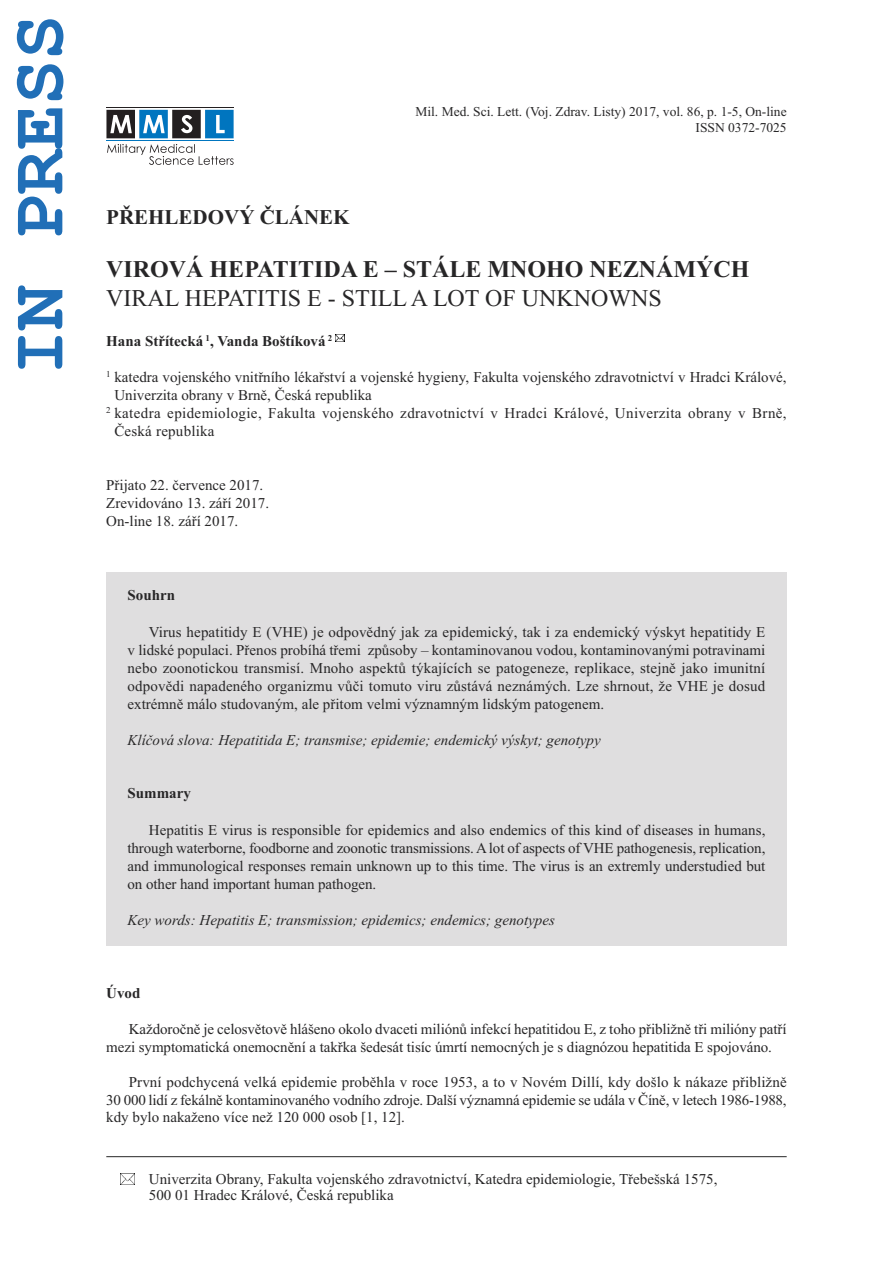
<style>
.page{position:relative;width:893px;height:1263px;background:#fff}
.page>*{position:absolute;margin:0;border:0;box-sizing:border-box;transform-origin:0 0}
.t1{font:700 75px "Courier New";color:#216fb7}
.t2{font:700 24px "Times New Roman";color:#272627}
.t3{font:24px "Times New Roman";color:#272627}
.t4{font:700 21px "Times New Roman";color:#272627}
.t5{font:15px/18px "Times New Roman";color:#272627}
.t6{font:italic 15px "Times New Roman";color:#272627}
.t7{font:15px "Times New Roman";letter-spacing:.025em;color:#272627}
.t8{font:700 15px "Times New Roman";color:#272627}
.t9{font:13.5px/16.2px "Times New Roman";color:#272627;text-align:right}
</style>
<div class="page">
<div style="left:106px;top:572px;width:681px;height:373px;background:#dfdedf"></div>
<svg style="left:336px;top:335px;width:8px;height:6px"></svg>
<svg style="left:106px;top:110px;width:128px;height:28px"></svg>
<hr style="left:106px;top:140px;width:127px;height:1px;background:#0075bf">
<hr style="left:107px;top:107px;width:127px;height:1px;background:#231f20">
<svg style="left:107px;top:144px;width:127px;height:21px"></svg>
<hr style="left:106px;top:1156px;width:681px;height:1px;background:#272627">
<svg style="left:121px;top:1174px;width:13px;height:10px"></svg>
<h1 class="t1" style="left:-7px;top:375px;width:362px;rotate:-90deg">IN PRESS</h1>
<p class="t9" style="left:415px;top:103px;width:373px">Mil. Med. Sci. Lett. (Voj. Zdrav. Listy) 2017, vol. 86, p. 1-5, On-line<br>ISSN 0372-7025</p>
<h3 class="t4" style="left:106px;top:205px;width:245px">PŘEHLEDOVÝ ČLÁNEK</h3>
<h2 class="t2" style="left:106px;top:254px;width:645px">VIROVÁ HEPATITIDA E – STÁLE MNOHO NEZNÁMÝCH</h2>
<h2 class="t3" style="left:106px;top:283px;width:557px">VIRAL HEPATITIS E - STILL A LOT OF UNKNOWNS</h2>
<p class="t8" style="left:106px;top:332px;width:228px">Hana Střítecká <sup>1</sup>, Vanda Boštíková <sup>2</sup></p>
<p class="t5" style="left:106px;top:368px;width:682px"><sup>1</sup> katedra vojenského vnitřního lékařství a vojenské hygieny, Fakulta vojenského zdravotnictví v Hradci Králové,</p>
<p class="t5" style="left:114px;top:386px;width:259px">Univerzita obrany v Brně, Česká republika</p>
<p class="t7" style="left:106px;top:404px;width:682px"><sup>2</sup> katedra epidemiologie, Fakulta vojenského zdravotnictví v Hradci Králové, Univerzita obrany v Brně,</p>
<p class="t5" style="left:114px;top:422px;width:102px">Česká republika</p>
<p class="t5" style="left:106px;top:476px;width:164px">Přijato 22. července 2017.<br>Zrevidováno 13. září 2017.<br>On-line 18. září 2017.</p>
<p class="t8" style="left:128px;top:586px;width:49px">Souhrn</p>
<p class="t5" style="left:128px;top:622px;width:639px;text-align:justify;text-indent:21px">Virus hepatitidy E (VHE) je odpovědný jak za epidemický, tak i za endemický výskyt hepatitidy E v lidské populaci. Přenos probíhá třemi způsoby – kontaminovanou vodou, kontaminovanými potravinami nebo zoonotickou transmisí. Mnoho aspektů týkajících se patogeneze, replikace, stejně jako imunitní odpovědi napadeného organizmu vůči tomuto viru zůstává neznámých. Lze shrnout, že VHE je dosud extrémně málo studovaným, ale přitom velmi významným lidským patogenem.</p>
<p class="t6" style="left:128px;top:731px;width:475px">Klíčová slova: Hepatitida E; transmise; epidemie; endemický výskyt; genotypy</p>
<p class="t8" style="left:128px;top:784px;width:65px">Summary</p>
<p class="t5" style="left:128px;top:820px;width:639px;text-align:justify;text-indent:21px">Hepatitis E virus is responsible for epidemics and also endemics of this kind of diseases in humans, through waterborne, foodborne and zoonotic transmissions.Alot of aspects of VHE pathogenesis, replication, and immunological responses remain unknown up to this time. The virus is an extremly understudied but on other hand important human pathogen.</p>
<p class="t6" style="left:128px;top:911px;width:429px">Key words: Hepatitis E; transmission; epidemics; endemics; genotypes</p>
<p class="t8" style="left:106px;top:984px;width:36px">Úvod</p>
<p class="t5" style="left:106px;top:1020px;width:682px;text-indent:22px">Každoročně je celosvětově hlášeno okolo dvaceti miliónů infekcí hepatitidou E, z toho přibližně tři milióny patří mezi symptomatická onemocnění a takřka šedesát tisíc úmrtí nemocných je s diagnózou hepatitida E spojováno.</p>
<p class="t5" style="left:106px;top:1073px;width:682px;text-align:justify;text-indent:23px">První podchycená velká epidemie proběhla v roce 1953, a to v Novém Dillí, kdy došlo k nákaze přibližně 30 000 lidí z fekálně kontaminovaného vodního zdroje. Další významná epidemie se udála v Číně, v letech 1986-1988, kdy bylo nakaženo více než 120 000 osob [1, 12].</p>
<p class="t5" style="left:149px;top:1170px;width:570px;line-height:16.5px">Univerzita Obrany, Fakulta vojenského zdravotnictví, Katedra epidemiologie, Třebešská 1575,<br>500 01 Hradec Králové, Česká republika</p>
</div>
